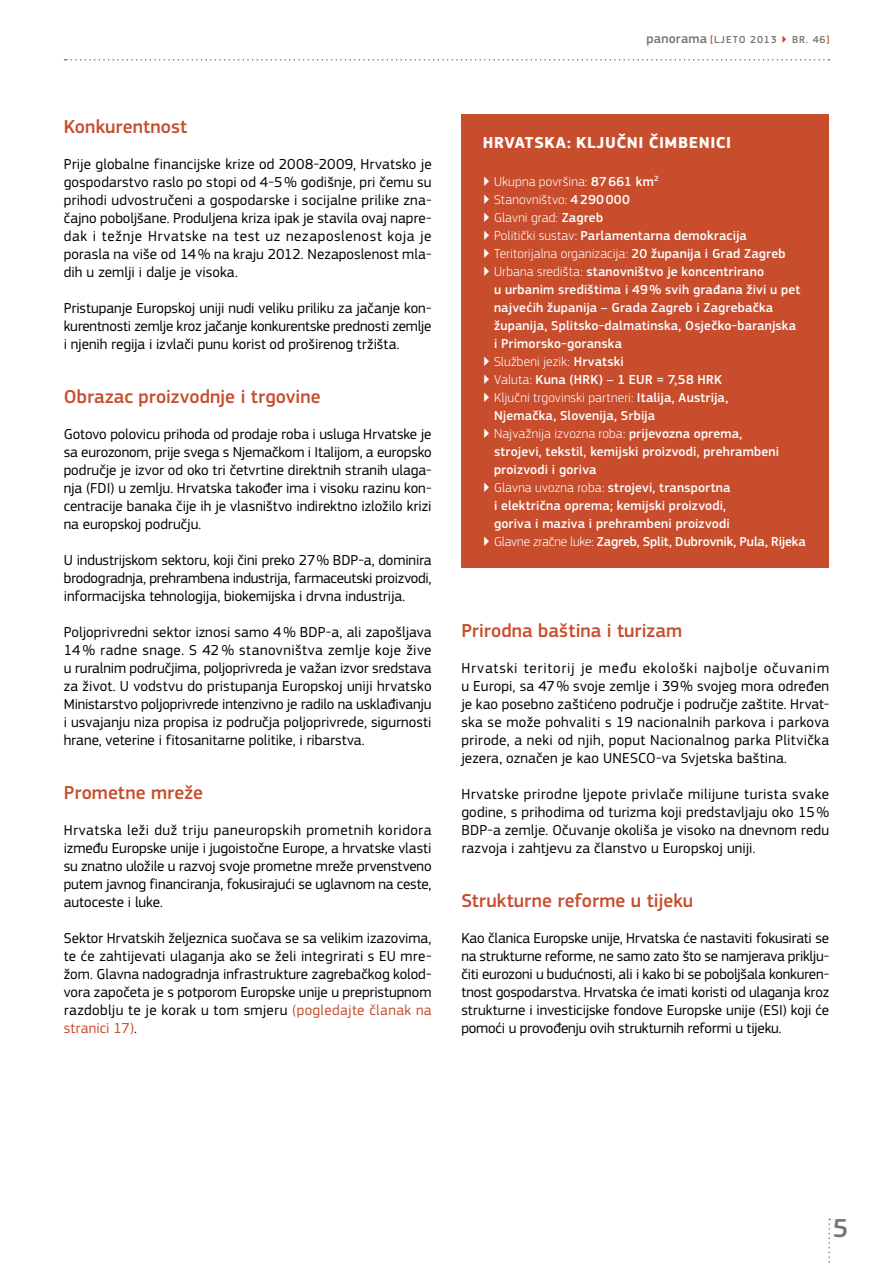
<style>
.page{position:relative;width:893px;height:1263px;background:#fff}
.page>*{position:absolute;margin:0;border:0;box-sizing:border-box;transform-origin:0 0}
.t1{font:500 27px "EC Square Sans Pro";color:#73766e}
.t2{font:500 19.5px "EC Square Sans Pro";color:#c74d2d}
.t3{font:700 16.5px "EC Square Sans Pro";letter-spacing:.035em;color:#fff}
.t4{font:15px/18px "EC Square Sans Pro";color:#000;text-align:justify}
.t5{font:500 13.5px "EC Square Sans Pro";letter-spacing:.01em;color:#fff}
.t6{font:300 13.5px/18px "EC Square Sans Pro";letter-spacing:.01em;color:#fff}
.t7{font:500 10.5px "EC Square Sans Pro";letter-spacing:.075em;color:#73766e}
.s1{font-size:13.5px}
.s2{color:#c74d2d}
.s3{font-weight:500}
.s4{font-weight:300}
</style>
<div class="page">
<div style="left:461px;top:115px;width:367px;height:453px;background:#c74d2d"></div>
<svg style="left:828px;top:1219px;width:2px;height:44px"></svg>
<svg style="left:65px;top:59px;width:764px;height:2px"></svg>
<p class="t7" style="left:647px;top:33px;width:184px"><span class="s1">panorama</span> <span class="s2">[</span>Ljeto 2013 <span class="s2">▶</span> BR. 46<span class="s2">]</span></p>
<h2 class="t2" style="left:64px;top:115px;width:125px">Konkurentnost</h2>
<p class="t4" style="left:64px;top:155px;width:369px">Prije globalne financijske krize od 2008-2009, Hrvatsko je gospodarstvo raslo po stopi od 4-5% godišnje, pri čemu su prihodi udvostručeni a gospodarske i socijalne prilike zna&shy;čajno poboljšane. Produljena kriza ipak je stavila ovaj napre&shy;dak i težnje Hrvatske na test uz nezaposlenost koja je porasla na više od 14% na kraju 2012. Nezaposlenost mla&shy;dih u zemlji i dalje je visoka.</p>
<p class="t4" style="left:64px;top:299px;width:369px">Pristupanje Europskoj uniji nudi veliku priliku za jačanje kon&shy;kurentnosti zemlje kroz jačanje konkurentske prednosti zemlje i njenih regija i izvlači punu korist od proširenog tržišta.</p>
<h2 class="t2" style="left:64px;top:385px;width:258px">Obrazac proizvodnje i trgovine</h2>
<p class="t4" style="left:64px;top:425px;width:369px">Gotovo polovicu prihoda od prodaje roba i usluga Hrvatske je sa eurozonom, prije svega s Njemačkom i Italijom, a europsko područje je izvor od oko tri četvrtine direktnih stranih ulaga&shy;nja (FDI) u zemlju. Hrvatska također ima i visoku razinu kon&shy;centracije banaka čije ih je vlasništvo indirektno izložilo krizi na europskoj području.</p>
<p class="t4" style="left:64px;top:551px;width:369px">U industrijskom sektoru, koji čini preko 27% BDP-a, dominira brodogradnja, prehrambena industrija, farmaceutski proizvodi, informacijska tehnologija, biokemijska i drvna industrija.</p>
<p class="t4" style="left:64px;top:623px;width:369px">Poljoprivredni sektor iznosi samo 4% BDP-a, ali zapošljava 14 % radne snage. S 42 % stanovništva zemlje koje žive u ruralnim područjima, poljoprivreda je važan izvor sredstava za život. U vodstvu do pristupanja Europskoj uniji hrvatsko Ministarstvo poljoprivrede intenzivno je radilo na usklađivanju i usvajanju niza propisa iz područja poljoprivrede, sigurnosti hrane, veterine i fitosanitarne politike, i ribarstva.</p>
<h2 class="t2" style="left:64px;top:781px;width:141px">Prometne mreže</h2>
<p class="t4" style="left:64px;top:821px;width:369px">Hrvatska leži duž triju paneuropskih prometnih koridora između Europske unije i jugoistočne Europe, a hrvatske vlasti su znatno uložile u razvoj svoje prometne mreže prvenstveno putem javnog financiranja, fokusirajući se uglavnom na ceste, autoceste i luke.</p>
<p class="t4" style="left:64px;top:929px;width:369px">Sektor Hrvatskih željeznica suočava se sa velikim izazovima, te će zahtijevati ulaganja ako se želi integrirati s EU mre&shy;žom. Glavna nadogradnja infrastrukture zagrebačkog kolod&shy;vora započeta je s potporom Europske unije u prepristupnom razdoblju te je korak u tom smjeru <span class="s2">(pogledajte članak na stranici 17)</span>.</p>
<p class="t3" style="left:483px;top:133px;width:194px">HRVATSKA: KLJU ČNI ČIMBE</p>
<p class="t3" style="left:699px;top:133px;width:34px">NICI</p>
<p class="t6" style="left:483px;top:172px;width:304px">▶ Ukupna površina: <span class="s3">87661 km</span><sup>2<br></sup>▶ Stanovništvo: <span class="s3">4290000<br></span>▶ Glavni grad: <span class="s3">Zagreb<br></span>▶ Politički sustav: <span class="s3">Parlamentarna demokracija<br></span>▶ Teritorijalna organizacija: <span class="s3">20 županija i G rad Zagreb </span>▶ Urbana središta: <span class="s3">stanovništvo je koncentrirano</span></p>
<p class="t5" style="left:494px;top:281px;width:308px">u urbanim središtima i 49% svih građana živi u pet</p>
<p class="t5" style="left:494px;top:299px;width:281px">najvećih županija – Grada Zagreb i Zagrebačka</p>
<p class="t5" style="left:494px;top:317px;width:303px">županija, Splitsko-dalmatinska, Osječko-baranjska</p>
<p class="t5" style="left:494px;top:335px;width:129px">i Primorsko-goranska</p>
<p class="t6" style="left:483px;top:352px;width:143px">▶ Službeni jezik: <span class="s3">Hrvatski</span></p>
<p class="t5" style="left:483px;top:371px;width:241px"><span class="s4">▶ Valuta:</span> Kuna (HRK) – 1 EUR = 7,58 HRK</p>
<p class="t6" style="left:483px;top:388px;width:247px">▶ Ključni trgovinski partneri: <span class="s3">Italija, Austrija,</span></p>
<p class="t5" style="left:494px;top:407px;width:163px">Njemačka, Slovenija, Srbija</p>
<p class="t6" style="left:483px;top:424px;width:261px">▶ Najvažnija izvozna roba: <span class="s3">prijevozna oprema,</span></p>
<p class="t5" style="left:494px;top:443px;width:287px">strojevi, tekstil, kemijski proizvodi, prehrambeni</p>
<p class="t5" style="left:494px;top:461px;width:104px">proizvodi i goriva</p>
<p class="t5" style="left:483px;top:479px;width:249px"><span class="s4">▶ Glavna uvozna roba:</span> strojevi, transportna</p>
<p class="t5" style="left:494px;top:497px;width:234px">i električna oprema; kemijski proizvodi,</p>
<p class="t5" style="left:494px;top:515px;width:237px">goriva i maziva i prehrambeni proizvodi</p>
<p class="t5" style="left:483px;top:533px;width:325px"><span class="s4">▶ Glavne zračne luke:</span> Zagreb, Split, Dubrovnik, Pula, Rijeka</p>
<h2 class="t2" style="left:461px;top:619px;width:222px">Prirodna baština i turizam</h2>
<p class="t4" style="left:461px;top:659px;width:369px">Hrvatski teritorij je među ekološki najbolje očuvanim u Europi, sa 47% svoje zemlje i 39% svojeg mora određen je kao posebno zaštićeno područje i područje zaštite. Hrvat&shy;ska se može pohvaliti s 19 nacionalnih parkova i parkova prirode, a neki od njih, poput Nacionalnog parka Plitvička jezera, označen je kao UNESCO-va Svjetska baština.</p>
<p class="t4" style="left:461px;top:785px;width:369px">Hrvatske prirodne ljepote privlače milijune turista svake godine, s prihodima od turizma koji predstavljaju oko 15% BDP-a zemlje. Očuvanje okoliša je visoko na dnevnom redu razvoja i zahtjevu za članstvo u Europskoj uniji.</p>
<h2 class="t2" style="left:461px;top:889px;width:233px">Strukturne reforme u tijeku</h2>
<p class="t4" style="left:461px;top:929px;width:369px">Kao članica Europske unije, Hrvatska će nastaviti fokusirati se na strukturne reforme, ne samo zato što se namjerava priklju&shy;čiti eurozoni u budućnosti, ali i kako bi se poboljšala konkuren&shy;tnost gospodarstva. Hrvatska će imati koristi od ulaganja kroz strukturne i investicijske fondove Europske unije (ESI) koji će pomoći u provođenju ovih strukturnih reformi u tijeku.</p>
<h1 class="t1" style="left:833px;top:1212px;width:17px">5</h1>
</div>
